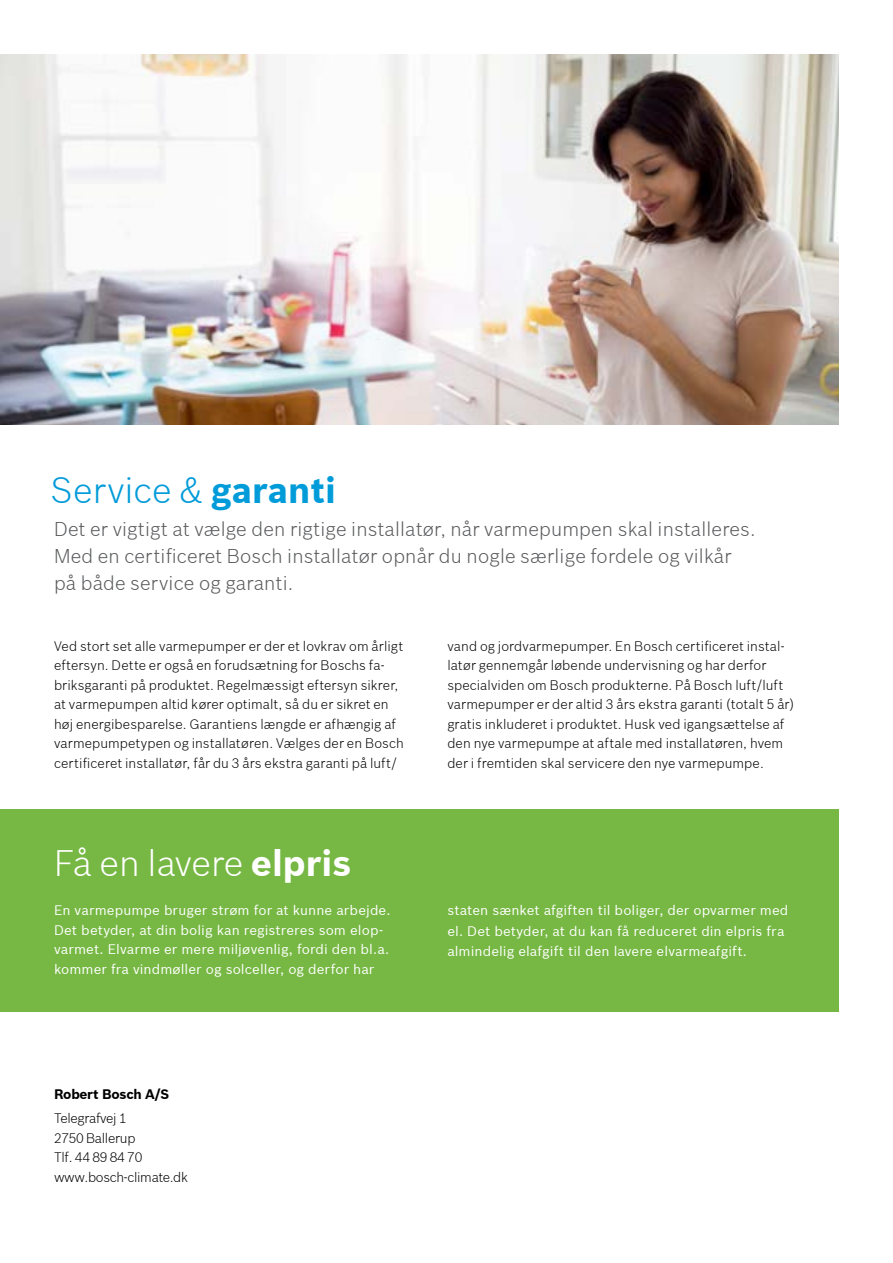
<style>
.page{position:relative;width:893px;height:1263px;background:#fff}
.page>*{position:absolute;margin:0;border:0;box-sizing:border-box;transform-origin:0 0}
.t1{font:300 36px "Bosch Sans";letter-spacing:-.015em;color:#fff}
.t2{font:300 36px "Bosch Sans";color:#009bd9}
.t3{font:300 19.5px/27px "Bosch Sans";letter-spacing:.01em;color:#58595b}
.t4{font:300 13.5px/19.5px "Bosch Sans";letter-spacing:.005em;color:#000}
.t5{font:13.5px/19.5px "Bosch Sans";letter-spacing:.01em;color:#fff}
.t6{font:300 13.5px/19.5px "Bosch Sans";letter-spacing:-.02em;color:#000}
.t7{font:700 13.5px "Bosch Sans";letter-spacing:-.02em;color:#000}
.s1{font-weight:700}
</style>
<div class="page">
<div style="left:0;top:809px;width:839px;height:203px;background:#76b843"></div>
<img style="left:0;top:54px;width:839px;height:371px">
<h1 class="t2" style="left:51px;top:467px;width:287px">Service &amp; <span class="s1">garanti</span></h1>
<h2 class="t3" style="left:54px;top:514px;width:703px">Det er vigtigt at vælge den rigtige installatør, når varmepumpen skal installeres.<br>Med en certificeret Bosch installatør opnår du nogle særlige fordele og vilkår på både service og garanti.</h2>
<p class="t4" style="left:54px;top:636px;width:351px">Ved stort set alle varmepumper er der et lovkrav om årligt eftersyn. Dette er også en forudsætning for Boschs fa&shy;briksgaranti på produktet. Regelmæssigt eftersyn sikrer, at varmepumpen altid kører optimalt, så du er sikret en høj energibesparelse. Garantiens længde er afhængig af varmepumpetypen og installatøren. Vælges der en Bosch certificeret installatør, får du 3 års ekstra garanti på luft/</p>
<p class="t4" style="left:447px;top:636px;width:349px">vand og jordvarmepumper. En Bosch certificeret instal&shy;latør gennemgår løbende undervisning og har derfor specialviden om Bosch produkterne. På Bosch luft/luft varmepumper er der altid 3 års ekstra garanti (totalt 5 år) gratis inkluderet i produktet. Husk ved igangsættelse af den nye varmepumpe at aftale med installatøren, hvem der i fremtiden skal servicere den nye varmepumpe.</p>
<h1 class="t1" style="left:54px;top:840px;width:299px">Få en lavere <span class="s1">elpris</span></h1>
<p class="t5" style="left:54px;top:900px;width:338px">En varmepumpe bruger strøm for at kunne arbejde.<br>Det betyder, at din bolig kan registreres som elop&shy;varmet. Elvarme er mere miljøvenlig, fordi den bl.a. kommer fra vindmøller og solceller, og derfor har</p>
<p class="t5" style="left:447px;top:899px;width:343px;line-height:20.4px">staten sænket afgiften til boliger, der opvarmer med el. Det betyder, at du kan få reduceret din elpris fra almindelig elafgift til den lavere elvarmeafgift.</p>
<p class="t7" style="left:54px;top:1085px;width:117px">Robert Bosch A/S</p>
<p class="t6" style="left:54px;top:1108px;width:136px">Telegrafvej 1<br>2750 Ballerup<br>Tlf. 44 89 84 70 www.bosch-climate.dk</p>
</div>
